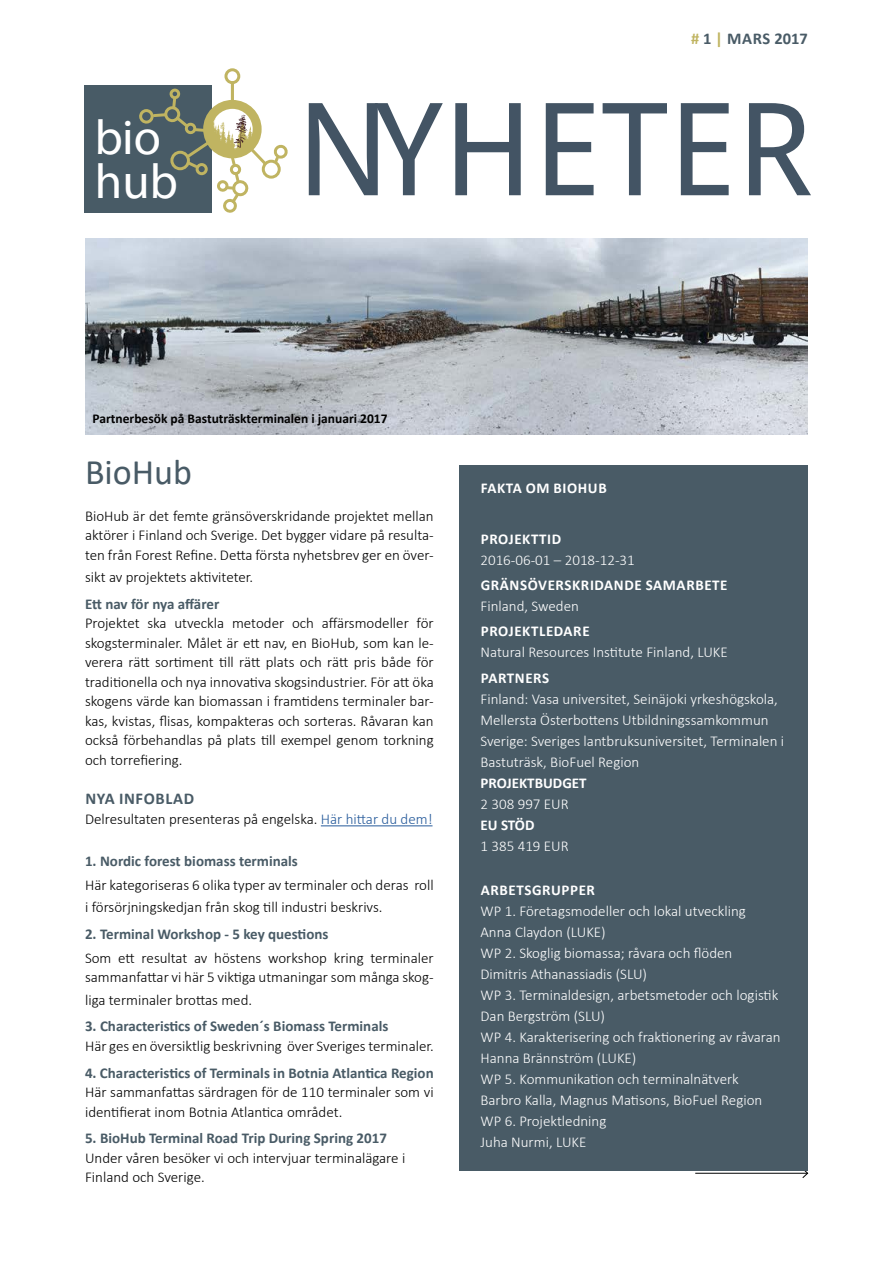
<style>
.page{position:relative;width:893px;height:1263px;background:#fff}
.page>*{position:absolute;margin:0;border:0;box-sizing:border-box;transform-origin:0 0}
.t1{font:129px "Droid Sans";color:#435464}
.t2{font:49.5px/44.1px "Myriad Pro";color:#fff}
.t3{font:36px "Calibri";color:#495b66}
.t4{font:700 16.5px "Calibri";letter-spacing:.015em;color:#495b66}
.t5{font:700 16.5px "Calibri";letter-spacing:.04em;color:#495b66}
.t6{font:300 15px/19.5px "Calibri";color:#000}
.t7{font:300 15px/21px "Calibri";color:#fff}
.t8{font:700 15px "Calibri";color:#495b66}
.t9{font:700 15px "Calibri";letter-spacing:.04em;color:#fff}
.t10{font:700 15px "Calibri";color:#fff}
.t11{font:700 13.5px "Calibri";color:#000}
.s1{color:#c0b461}
.s2{color:#275b9b}
</style>
<div class="page">
<hr style="left:321px;top:825px;width:111px;height:1px;background:#275b9b">
<hr style="left:695px;top:1173px;width:113px;height:1px;background:#000">
<svg style="left:802px;top:1170px;width:6px;height:8px"></svg>
<div style="left:85px;top:85px;width:127px;height:127px;background:#485b66"></div>
<svg style="left:137px;top:68px;width:151px;height:145px"></svg>
<div style="left:459px;top:465px;width:349px;height:705px;background:#495b66"></div>
<img style="left:85px;top:238px;width:723px;height:196px">
<h2 class="t2" style="left:95px;top:115px;width:84px">bio hub</h2>
<p class="t4" style="left:691px;top:27px;width:118px"><span class="s1">#</span> 1 <span class="s1">|</span> MARS 2017</p>
<h1 class="t1" style="left:296px;top:60px;width:518px">NYHETER</h1>
<p class="t11" style="left:92px;top:409px;width:297px">Partnerbesök på Bastuträskterminalen i januari 2017</p>
<h3 class="t3" style="left:85px;top:447px;width:109px">BioHub</h3>
<p class="t6" style="left:85px;top:506px;width:350px;text-align:justify">BioHub är det femte gränsöverskridande projektet mellan aktörer i Finland och Sverige. Det bygger vidare på resulta&shy;ten från Forest Refine. Detta första nyhetsbrev ger en över-</p>
<p class="t6" style="left:85px;top:567px;width:170px">sikt av projektets aktiviteter.</p>
<p class="t8" style="left:85px;top:593px;width:136px">Ett nav för nya affärer</p>
<p class="t6" style="left:85px;top:613px;width:350px;text-align:justify">Projektet ska utveckla metoder och affärsmodeller för skogsterminaler. Målet är ett nav, en BioHub, som kan le&shy;verera rätt sortiment till rätt plats och rätt pris både för traditionella och nya innovativa skogsindustrier. För att öka skogens värde kan biomassan i framtidens terminaler bar&shy;kas, kvistas, flisas, kompakteras och sorteras. Råvaran kan också förbehandlas på plats till exempel genom torkning och torrefiering.</p>
<p class="t5" style="left:85px;top:787px;width:110px">NYA INFOBLAD</p>
<p class="t6" style="left:85px;top:809px;width:349px">Delresultaten presenteras på engelska. <span class="s2">Här hittar du dem!</span></p>
<p class="t8" style="left:85px;top:850px;width:214px">1. Nordic forest biomass terminals</p>
<p class="t6" style="left:85px;top:873px;width:350px;line-height:22.5px">Här kategoriseras 6 olika typer av terminaler och deras roll i försörjningskedjan från skog till industri beskrivs.</p>
<p class="t8" style="left:85px;top:923px;width:245px">2. Terminal Workshop - 5 key questions</p>
<p class="t6" style="left:85px;top:948px;width:350px">Som ett resultat av höstens workshop kring terminaler sammanfattar vi här 5 viktiga utmaningar som många skog-</p>
<p class="t6" style="left:85px;top:990px;width:169px">liga terminaler brottas med.</p>
<p class="t8" style="left:85px;top:1016px;width:305px">3. Characteristics of Sweden´s Biomass Terminals</p>
<p class="t6" style="left:85px;top:1036px;width:350px">Här ges en översiktlig beskrivning över Sveriges terminaler.</p>
<p class="t8" style="left:85px;top:1062px;width:350px">4. Characteristics of Terminals in Botnia Atlantica Region</p>
<p class="t6" style="left:85px;top:1082px;width:350px">Här sammanfattas särdragen för de 110 terminaler som vi identifierat inom Botnia Atlantica området.</p>
<p class="t8" style="left:85px;top:1128px;width:303px">5. BioHub Terminal Road Trip During Spring 2017</p>
<p class="t6" style="left:85px;top:1148px;width:322px">Under våren besöker vi och intervjuar terminalägare i<br>Finland och Sverige.</p>
<p class="t9" style="left:481px;top:478px;width:127px">FAKTA OM BIOHUB</p>
<p class="t9" style="left:481px;top:528px;width:82px">PROJEKTTID</p>
<p class="t7" style="left:480px;top:549px;width:156px">2016-06-01 – 2018-12-31</p>
<p class="t9" style="left:481px;top:574px;width:248px">GRÄNSÖVERSKRIDANDE SAMARBETE</p>
<p class="t7" style="left:480px;top:595px;width:100px">Finland, Sweden</p>
<p class="t9" style="left:481px;top:621px;width:110px">PROJEKTLEDARE</p>
<p class="t7" style="left:480px;top:642px;width:249px">Natural Resources Institute Finland, LUKE</p>
<p class="t9" style="left:481px;top:667px;width:70px">PARTNERS</p>
<p class="t7" style="left:480px;top:688px;width:305px">Finland: Vasa universitet, Seinäjoki yrkeshögskola, Mellersta Österbottens Utbildningssamkommun Sverige: Sveriges lantbruksuniversitet, Terminalen i Bastuträsk, BioFuel Region</p>
<p class="t10" style="left:480px;top:772px;width:108px">PROJEKTBUDGET</p>
<p class="t7" style="left:480px;top:793px;width:90px">2 308 997 EUR</p>
<p class="t9" style="left:480px;top:814px;width:56px">EU STÖD</p>
<p class="t7" style="left:480px;top:835px;width:90px">1 385 419 EUR</p>
<p class="t9" style="left:481px;top:880px;width:116px">ARBETSGRUPPER</p>
<p class="t7" style="left:480px;top:901px;width:302px">WP 1. Företagsmodeller och lokal utveckling Anna Claydon (LUKE)<br>WP 2. Skoglig biomassa; råvara och flöden Dimitris Athanassiadis (SLU)<br>WP 3. Terminaldesign, arbetsmetoder och logistik Dan Bergström (SLU)<br>WP 4. Karakterisering och fraktionering av råvaran Hanna Brännström (LUKE)<br>WP 5. Kommunikation och terminalnätverk Barbro Kalla, Magnus Matisons, BioFuel Region WP 6. Projektledning<br>Juha Nurmi, LUKE</p>
</div>
